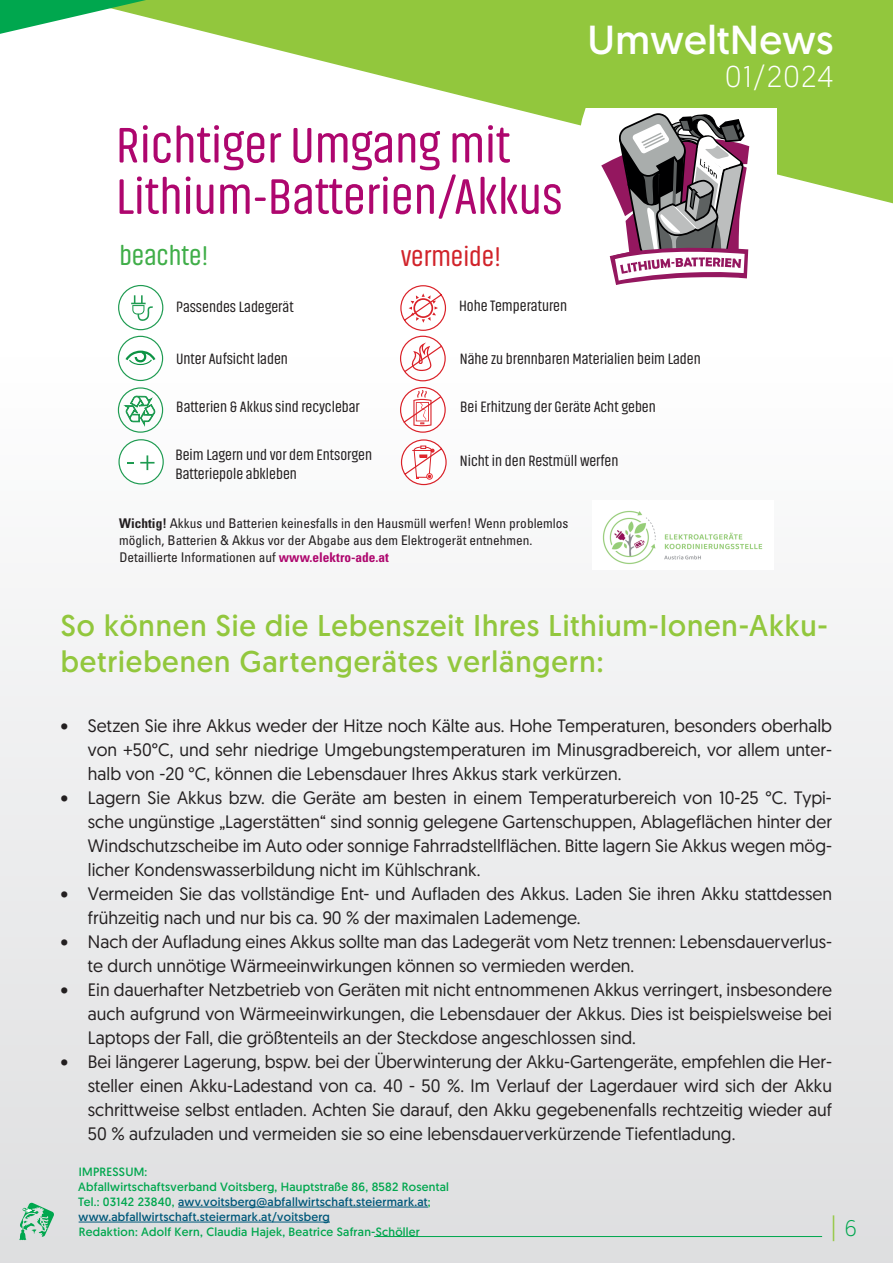
<style>
.page{position:relative;width:893px;height:1263px;background:#fff}
.page>*{position:absolute;margin:0;border:0;box-sizing:border-box;transform-origin:0 0}
.t1{font:51.3px/51.3px "Akhand Soft";color:#ae066e}
.t2{font:40.5px "Geomanist";letter-spacing:.01em;color:#fff}
.t3{font:30px/36px "Geomanist";letter-spacing:.03em;color:#92c73d}
.t4{font:300 30px "Geomanist";letter-spacing:.05em;color:#fff}
.t5{font:27.9px "Akhand Soft";color:#d1232a}
.t6{font:27.9px "Akhand Soft";color:#40ae49}
.t7{font:300 27px "Geomanist";color:#92c73d}
.t8{font:18px/24px "Geomanist";color:#231f20;text-align:justify}
.t9{font:15.45px/19px "Akhand Soft";color:#231f20}
.t10{font:condensed 13.35px/17.4px "Univers";color:#231f20}
.t11{font:12px/15px "Geomanist";letter-spacing:.02em;color:#00587a}
.t12{font:12px "Geomanist";letter-spacing:.02em;color:#00a74e}
.s1{font-weight:700}
.s2{font-weight:700;color:#ae066e}
.s3{color:#00a74e}
.s4{font-size:22.5px;color:#00a74e}
</style>
<div class="page">
<div style="left:0;top:357px;width:893px;height:906px;background:linear-gradient(to bottom,#fefefe,#dddedf)"></div>
<svg style="left:202px;top:0;width:691px;height:204px;fill:#92c73d"></svg>
<svg style="left:0;top:0;width:202px;height:34px"></svg>
<hr style="left:374px;top:1236px;width:448px;height:1px;background:#00a74e">
<svg style="left:19px;top:1202px;width:35px;height:38px"></svg>
<hr style="left:178px;top:1207px;width:250px;height:1px;background:#00587a">
<hr style="left:79px;top:1222px;width:251px;height:1px;background:#00587a">
<svg style="left:578px;top:108px;width:199px;height:177px"></svg>
<svg style="left:400px;top:285px;width:46px;height:46px"></svg>
<svg style="left:126px;top:350px;width:29px;height:15px"></svg>
<div style="left:118px;top:336px;width:45px;height:45px;border:1px solid #1e9b51;border-radius:50%"></div>
<div style="left:118px;top:285px;width:45px;height:45px;border:1px solid #1e9b51;border-radius:50%"></div>
<svg style="left:131px;top:295px;width:22px;height:26px"></svg>
<div style="left:119px;top:440px;width:44px;height:44px;background:#fff;border-radius:50%"></div>
<div style="left:118px;top:439px;width:46px;height:45px;border:1px solid #1e9b51;border-radius:50%"></div>
<svg style="left:140px;top:455px;width:15px;height:15px"></svg>
<div style="left:118px;top:387px;width:45px;height:46px;border:1px solid #1e9b51;border-radius:50%"></div>
<svg style="left:124px;top:396px;width:31px;height:31px"></svg>
<div style="left:400px;top:336px;width:46px;height:45px;border:1px solid #da2128;border-radius:50%"></div>
<svg style="left:403px;top:342px;width:41px;height:31px"></svg>
<svg style="left:401px;top:388px;width:44px;height:44px"></svg>
<div style="left:400px;top:387px;width:46px;height:46px;border:1px solid #da2128;border-radius:50%"></div>
<svg style="left:402px;top:390px;width:41px;height:36px"></svg>
<svg style="left:401px;top:439px;width:46px;height:46px"></svg>
<svg style="left:792px;top:591px;width:5px;height:5px"></svg>
<img style="left:593px;top:500px;width:181px;height:69px">
<h1 class="t1" style="left:116px;top:122px;width:448px">Richtiger Umgang mit<br>Lithium-Batterien/Akkus</h1>
<h3 class="t6" style="left:119px;top:244px;width:90px">beachte!</h3>
<p class="t9" style="left:176px;top:298px;width:119px">Passendes Ladegerät</p>
<h3 class="t5" style="left:401px;top:245px;width:102px">vermeide!</h3>
<p class="t9" style="left:459px;top:297px;width:110px">Hohe Temperaturen</p>
<h2 class="t2" style="left:587px;top:14px;width:247px">UmweltNews</h2>
<h3 class="t4" style="left:725px;top:57px;width:110px">01/2024</h3>
<p class="t9" style="left:176px;top:350px;width:113px">Unter Aufsicht laden</p>
<p class="t9" style="left:176px;top:398px;width:185px">Batterien &amp; Akkus sind recyclebar</p>
<p class="t9" style="left:175px;top:446px;width:198px">Beim Lagern und vor dem Entsorgen<br>Batteriepole abkleben</p>
<p class="t9" style="left:460px;top:350px;width:242px">Nähe zu brennbaren Materialien beim Laden</p>
<p class="t9" style="left:460px;top:398px;width:197px">Bei Erhitzung der Geräte Acht geben</p>
<p class="t9" style="left:460px;top:452px;width:160px">Nicht in den Restmüll werfen</p>
<p class="t10" style="left:119px;top:515px;width:451px"><span class="s1">Wichtig!</span> Akkus und Batterien keinesfalls in den Hausmüll werfen! Wenn problemlos möglich, Batterien &amp; Akkus vor der Abgabe aus dem Elektrogerät entnehmen.</p>
<p class="t10" style="left:119px;top:549px;width:271px">Detaillierte Informationen auf <span class="s2">www.elektro-ade.at</span></p>
<h3 class="t3" style="left:61px;top:607px;width:769px">So können Sie die Lebenszeit Ihres Lithium-Ionen-Akku&shy;betriebenen Gartengerätes verlängern:</h3>
<p class="t8" style="left:88px;top:713px;width:746px;text-indent:-27px">• Setzen Sie ihre Akkus weder der Hitze noch Kälte aus. Hohe Temperaturen, besonders oberhalb von +50°C, und sehr niedrige Umgebungstemperaturen im Minusgradbereich, vor allem unter&shy;halb von -20 °C, können die Lebensdauer Ihres Akkus stark verkürzen.</p>
<p class="t8" style="left:88px;top:785px;width:746px;text-indent:-27px">• Lagern Sie Akkus bzw. die Geräte am besten in einem Temperaturbereich von 10-25 °C. Typi&shy;sche ungünstige „Lagerstätten“ sind sonnig gelegene Gartenschuppen, Ablageflächen hinter der Windschutzscheibe im Auto oder sonnige Fahrradstellflächen. Bitte lagern Sie Akkus wegen mög&shy;licher Kondenswasserbildung nicht im Kühlschrank.</p>
<p class="t8" style="left:88px;top:881px;width:746px;text-indent:-27px">• Vermeiden Sie das vollständige Ent- und Aufladen des Akkus. Laden Sie ihren Akku stattdessen frühzeitig nach und nur bis ca. 90 % der maximalen Lademenge.</p>
<p class="t8" style="left:88px;top:929px;width:745px;text-indent:-27px">• Nach der Aufladung eines Akkus sollte man das Ladegerät vom Netz trennen: Lebensdauerverlus&shy;te durch unnötige Wärmeeinwirkungen können so vermieden werden.</p>
<p class="t8" style="left:88px;top:977px;width:746px;text-indent:-27px">• Ein dauerhafter Netzbetrieb von Geräten mit nicht entnommenen Akkus verringert, insbesondere auch aufgrund von Wärmeeinwirkungen, die Lebensdauer der Akkus. Dies ist beispielsweise bei Laptops der Fall, die größtenteils an der Steckdose angeschlossen sind.</p>
<p class="t8" style="left:88px;top:1049px;width:746px;text-indent:-27px">• Bei längerer Lagerung, bspw. bei der Überwinterung der Akku-Gartengeräte, empfehlen die Her&shy;steller einen Akku-Ladestand von ca. 40 - 50 %. Im Verlauf der Lagerdauer wird sich der Akku schrittweise selbst entladen. Achten Sie darauf, den Akku gegebenenfalls rechtzeitig wieder auf 50 % aufzuladen und vermeiden sie so eine lebensdauerverkürzende Tiefentladung.</p>
<p class="t11" style="left:78px;top:1164px;width:372px"><span class="s3">IMPRESSUM:<br>Abfallwirtschaftsverband Voitsberg, Hauptstraße 86, 8582 Rosental Tel.: 03142 23840,</span> awv.voitsberg@abfallwirtschaft.steiermark.at<span class="s3">; </span>www.abfallwirtschaft.steiermark.at/voitsberg</p>
<p class="t12" style="left:79px;top:1224px;width:343px">Redaktion: Adolf Kern, Claudia Hajek, Beatrice Safran-Schöller</p>
<h3 class="t7" style="left:831px;top:1209px;width:28px">| <span class="s4">6</span></h3>
</div>
